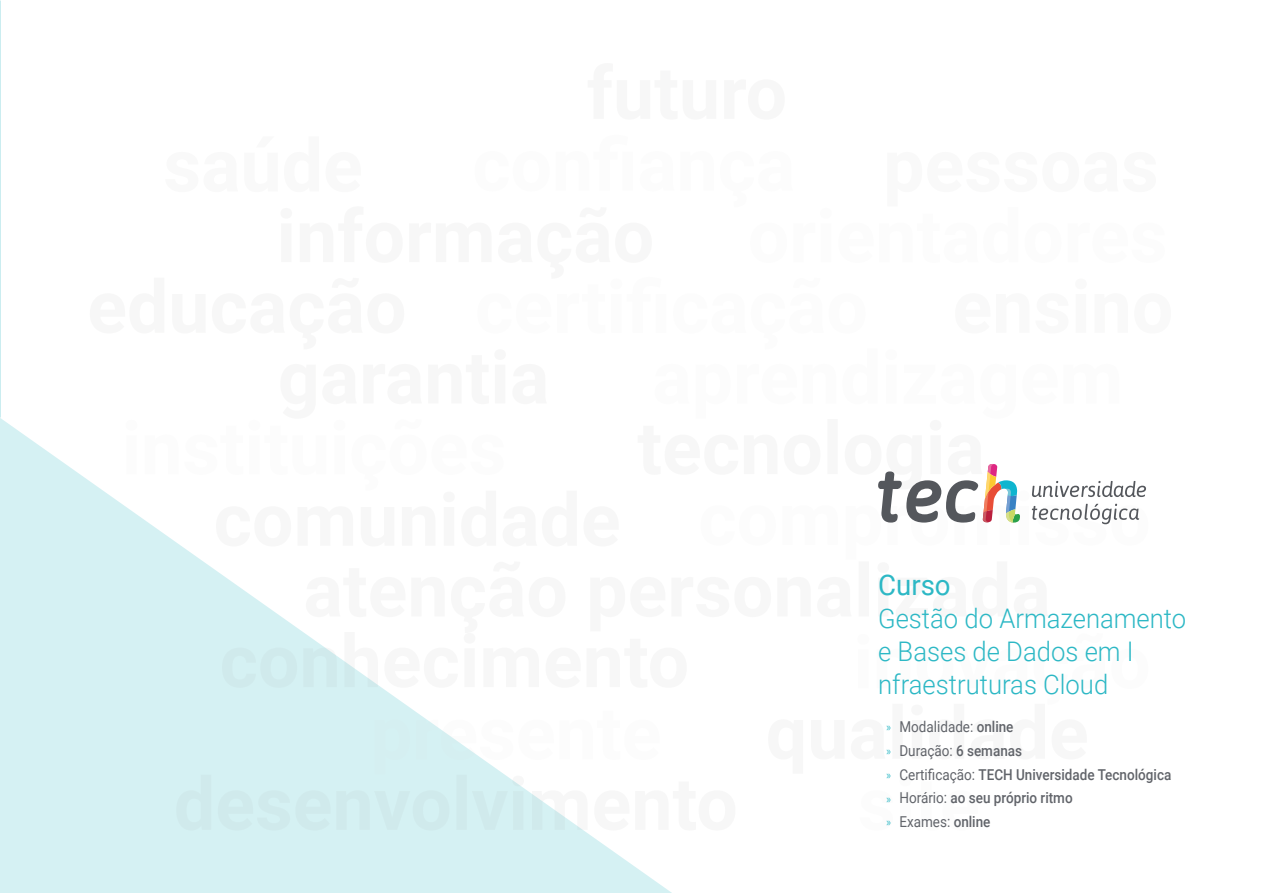
<style>
.page{position:relative;width:1263px;height:893px;background:#fff}
.page>*{position:absolute;margin:0;border:0;box-sizing:border-box;transform-origin:0 0}
.t1{font:28.5px "Roboto";color:#2db8c5}
.t2{font:300 27px/33px "Roboto";color:#2db8c5;scale:.95 1}
.t3{font:500 15px/23.7px "Roboto";color:#61646a;scale:.9 1}
.s1{font-family:"Myriad Pro";font-weight:400;font-size:12px;color:#2db8c5}
.s2{font-weight:400}
</style>
<div class="page">
<svg style="left:0;top:418px;width:672px;height:475px;background:#daf2f4"></svg>
<svg style="left:306px;top:561px;width:366px;height:71px"></svg>
<svg style="left:222px;top:632px;width:450px;height:56px"></svg>
<svg style="left:176px;top:711px;width:496px;height:119px"></svg>
<svg style="left:90px;top:418px;width:1056px;height:142px"></svg>
<h1 class="t1" style="left:878px;top:564px;width:74px">Curso</h1>
<h2 class="t2" style="left:878px;top:600px;width:326px">Gestão do Armazenamento e Bases de Dados em I nfraestruturas Cloud</h2>
<p class="t3" style="left:887px;top:714px;width:318px"><span class="s1">»</span> <span class="s2">Modalidade:</span> online<br><span class="s1">»</span> <span class="s2">Duração:</span> 6 semanas<br><span class="s1">»</span> <span class="s2">Certificação:</span> TECH Universidade Tecnológica <span class="s1">»</span> <span class="s2">Horário:</span> ao seu próprio ritmo<br><span class="s1">»</span> <span class="s2">Exames:</span> online</p>
</div>
